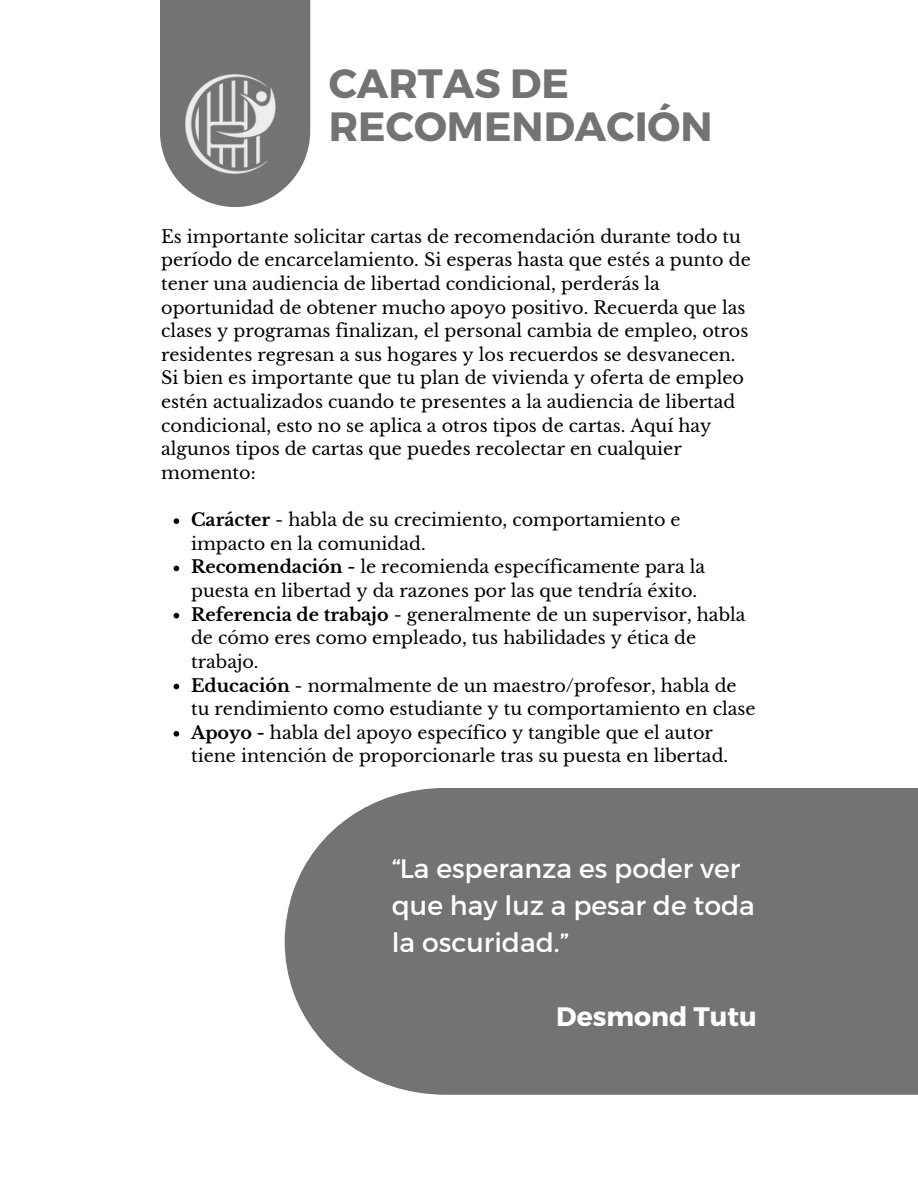
<style>
.page{position:relative;width:918px;height:1188px;background:#fff}
.page>*{position:absolute;margin:0;border:0;box-sizing:border-box;transform-origin:0 0}
.t1{font:700 40.8px/42.8px "Montserrat";color:#737373}
.t2{font:26.7px/36.9px "Montserrat";color:#fff}
.t3{font:700 26.7px "Montserrat";color:#fff}
.t4{font:17.55px/23.7px "Libre Baskerville";color:#000}
.s1{font-weight:700}
</style>
<div class="page">
<svg style="left:160px;top:0;width:150px;height:207px;background:#838383"></svg>
<img style="left:186px;top:74px;width:99px;height:99px">
<div style="left:285px;top:788px;width:633px;height:307px;background:#737373"></div>
<svg style="left:174px;top:518px;width:5px;height:6px"></svg>
<svg style="left:174px;top:566px;width:5px;height:5px"></svg>
<svg style="left:174px;top:613px;width:5px;height:5px"></svg>
<svg style="left:174px;top:684px;width:5px;height:5px"></svg>
<svg style="left:174px;top:731px;width:5px;height:6px"></svg>
<p class="t1" style="left:329px;top:60px;width:385px">CARTAS DE<br>RECOMENDACIÓN</p>
<p class="t4" style="left:161px;top:225px;width:591px">Es importante solicitar cartas de recomendación durante todo tu período de encarcelamiento. Si esperas hasta que estés a punto de tener una audiencia de libertad condicional, perderás la oportunidad de obtener mucho apoyo positivo. Recuerda que las clases y programas finalizan, el personal cambia de empleo, otros residentes regresan a sus hogares y los recuerdos se desvanecen.<br>Si bien es importante que tu plan de vivienda y oferta de empleo estén actualizados cuando te presentes a la audiencia de libertad condicional, esto no se aplica a otros tipos de cartas. Aquí hay algunos tipos de cartas que puedes recolectar en cualquier momento:</p>
<p class="t4" style="left:191px;top:508px;width:491px"><span class="s1">Carácter</span> - habla de su crecimiento, comportamiento e impacto en la comunidad.</p>
<p class="t4" style="left:191px;top:555px;width:516px"><span class="s1">Recomendación -</span> le recomienda específicamente para la puesta en libertad y da razones por las que tendría éxito.</p>
<p class="t4" style="left:191px;top:603px;width:556px"><span class="s1">Referencia de trabajo</span> - generalmente de un supervisor, habla de cómo eres como empleado, tus habilidades y ética de trabajo.</p>
<p class="t4" style="left:191px;top:674px;width:566px"><span class="s1">Educación</span> - normalmente de un maestro/profesor, habla de tu rendimiento como estudiante y tu comportamiento en clase</p>
<p class="t4" style="left:191px;top:721px;width:539px"><span class="s1">Apoyo -</span> habla del apoyo específico y tangible que el autor tiene intención de proporcionarle tras su puesta en libertad.</p>
<p class="t2" style="left:392px;top:849px;width:365px">“La esperanza es poder ver que hay luz a pesar de toda la oscuridad.”</p>
<p class="t3" style="left:556px;top:999px;width:202px">Desmond Tutu</p>
</div>
